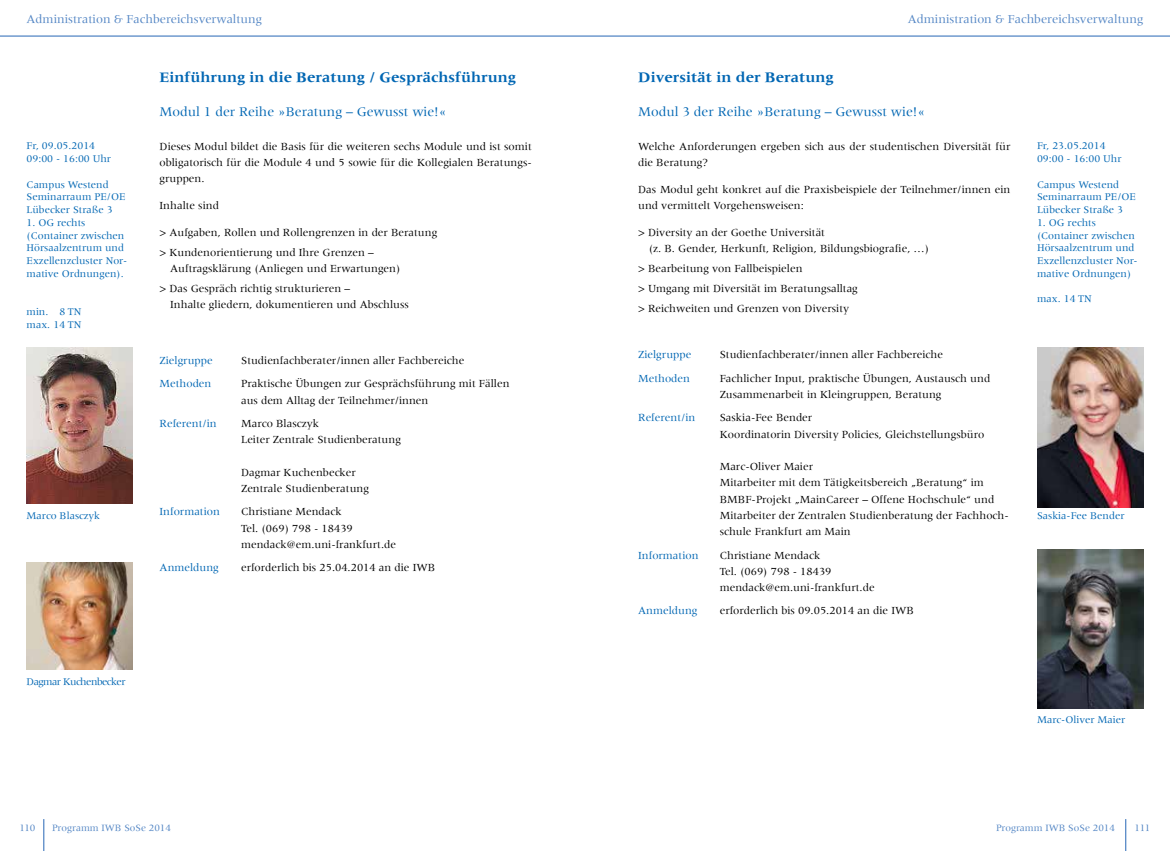
<style>
.page{position:relative;width:1170px;height:851px;background:#fff}
.page>*{position:absolute;margin:0;border:0;box-sizing:border-box;transform-origin:0 0}
.t1{font:700 15px "Meridien";color:#0066b3}
.t2{font:13.75px "Meridien";color:#0066b3}
.t3{font:12.5px "Meridien";color:#5285c4}
.t4{font:11.25px/16.2px "Meridien";color:#000}
.t5{font:11.25px "Meridien";color:#0066b3}
.t6{font:10.62px/12.8px "Meridien";color:#0066b3}
.t7{font:10.62px "Meridien";letter-spacing:-.05em;color:#0066b3}
.t8{font:10px "Meridien";color:#5285c4}
</style>
<div class="page">
<hr style="left:0;top:35px;width:585px;height:2px;background:#5285c4">
<hr style="left:585px;top:35px;width:584px;height:2px;background:#5285c4">
<hr style="left:43px;top:819px;width:1px;height:31px;background:#5285c4">
<hr style="left:1124px;top:819px;width:2px;height:31px;background:#5285c4">
<img style="left:27px;top:347px;width:106px;height:156px">
<img style="left:27px;top:563px;width:106px;height:106px">
<img style="left:1037px;top:549px;width:106px;height:159px">
<img style="left:1037px;top:347px;width:106px;height:160px">
<p class="t3" style="left:27px;top:12px;width:237px">Administration &amp; Fachbereichsverwaltung</p>
<p class="t3" style="left:907px;top:12px;width:237px">Administration &amp; Fachbereichsverwaltung</p>
<p class="t6" style="left:27px;top:139px;width:86px">Fr, 09.05.2014<br>09:00 - 16:00 Uhr</p>
<p class="t6" style="left:27px;top:178px;width:100px">Campus Westend<br>Seminarraum PE/OE<br>Lübecker Straße 3</p>
<p class="t6" style="left:27px;top:216px;width:102px">1. OG rechts (Container zwischen<br>Hörsaalzentrum und<br>Exzellenzcluster Nor&shy;mative Ordnungen).</p>
<p class="t6" style="left:27px;top:305px;width:56px">min. 8 TN max. 14 TN</p>
<p class="t6" style="left:27px;top:509px;width:75px">Marco Blasczyk</p>
<h1 class="t1" style="left:159px;top:68px;width:358px">Einführung in die Beratung / Gesprächsführung</h1>
<p class="t2" style="left:159px;top:104px;width:288px">Modul 1 der Reihe »Beratung – Gewusst wie!«</p>
<p class="t4" style="left:159px;top:138px;width:374px;text-align:justify">Dieses Modul bildet die Basis für die weiteren sechs Module und ist somit obligatorisch für die Module 4 und 5 sowie für die Kollegialen Beratungs&shy;gruppen.</p>
<p class="t4" style="left:159px;top:197px;width:61px">Inhalte sind</p>
<p class="t4" style="left:159px;top:222px;width:279px;line-height:19.8px">&gt; Aufgaben, Rollen und Rollengrenzen in der Beratung &gt; Kundenorientierung und Ihre Grenzen –</p>
<p class="t4" style="left:159px;top:258px;width:242px;line-height:19.8px;text-indent:11px">Auftragsklärung (Anliegen und Erwartungen) &gt; Das Gespräch richtig strukturieren –</p>
<p class="t4" style="left:170px;top:296px;width:240px">Inhalte gliedern, dokumentieren und Abschluss</p>
<p class="t5" style="left:159px;top:354px;width:55px">Zielgruppe</p>
<p class="t4" style="left:241px;top:352px;width:225px">Studienfachberater/innen aller Fachbereiche</p>
<p class="t5" style="left:159px;top:377px;width:53px">Methoden</p>
<p class="t4" style="left:241px;top:375px;width:270px">Praktische Übungen zur Gesprächsführung mit Fällen aus dem Alltag der Teilnehmer/innen</p>
<p class="t5" style="left:159px;top:417px;width:59px">Referent/in</p>
<p class="t4" style="left:241px;top:415px;width:161px">Marco Blasczyk<br>Leiter Zentrale Studienberatung</p>
<p class="t4" style="left:241px;top:464px;width:129px">Dagmar Kuchenbecker<br>Zentrale Studienberatung</p>
<p class="t5" style="left:159px;top:505px;width:62px">Information</p>
<p class="t4" style="left:241px;top:503px;width:156px">Christiane Mendack<br>Tel. (069) 798 - 18439 mendack@em.uni-frankfurt.de</p>
<p class="t5" style="left:159px;top:561px;width:61px">Anmeldung</p>
<p class="t4" style="left:241px;top:559px;width:196px">erforderlich bis 25.04.2014 an die IWB</p>
<p class="t7" style="left:27px;top:675px;width:100px">Dagmar Kuchenbecker</p>
<h1 class="t1" style="left:638px;top:68px;width:197px">Diversität in der Beratung</h1>
<p class="t2" style="left:638px;top:104px;width:288px">Modul 3 der Reihe »Beratung – Gewusst wie!«</p>
<p class="t4" style="left:638px;top:138px;width:374px">Welche Anforderungen ergeben sich aus der studentischen Diversität für die Beratung?</p>
<p class="t4" style="left:638px;top:181px;width:374px">Das Modul geht konkret auf die Praxisbeispiele der Teilnehmer/innen ein und vermittelt Vorgehensweisen:</p>
<p class="t4" style="left:648px;top:224px;width:282px;text-indent:-11px">&gt; Diversity an der Goethe Universität<br>(z. B. Gender, Herkunft, Religion, Bildungsbiografie, …)</p>
<p class="t4" style="left:638px;top:258px;width:221px;line-height:19.8px">&gt; Bearbeitung von Fallbeispielen<br>&gt; Umgang mit Diversität im Beratungsalltag &gt; Reichweiten und Grenzen von Diversity</p>
<p class="t5" style="left:638px;top:348px;width:55px">Zielgruppe</p>
<p class="t4" style="left:719px;top:346px;width:225px">Studienfachberater/innen aller Fachbereiche</p>
<p class="t5" style="left:638px;top:372px;width:53px">Methoden</p>
<p class="t4" style="left:719px;top:370px;width:272px">Fachlicher Input, praktische Übungen, Austausch und<br>Zusammenarbeit in Kleingruppen, Beratung</p>
<p class="t5" style="left:638px;top:411px;width:59px">Referent/in</p>
<p class="t4" style="left:719px;top:409px;width:266px">Saskia-Fee Bender<br>Koordinatorin Diversity Policies, Gleichstellungsbüro</p>
<p class="t4" style="left:719px;top:458px;width:290px">Marc-Oliver Maier<br>Mitarbeiter mit dem Tätigkeitsbereich „Beratung“ im BMBF-Projekt „MainCareer – Offene Hochschule“ und Mitarbeiter der Zentralen Studienberatung der Fachhoch&shy;schule Frankfurt am Main</p>
<p class="t5" style="left:638px;top:548px;width:62px">Information</p>
<p class="t4" style="left:719px;top:546px;width:156px">Christiane Mendack<br>Tel. (069) 798 - 18439 mendack@em.uni-frankfurt.de</p>
<p class="t5" style="left:638px;top:604px;width:61px">Anmeldung</p>
<p class="t4" style="left:719px;top:602px;width:196px">erforderlich bis 09.05.2014 an die IWB</p>
<p class="t6" style="left:1036px;top:139px;width:86px">Fr, 23.05.2014<br>09:00 - 16:00 Uhr</p>
<p class="t6" style="left:1036px;top:178px;width:100px">Campus Westend<br>Seminarraum PE/OE<br>Lübecker Straße 3</p>
<p class="t6" style="left:1036px;top:216px;width:102px">1. OG rechts (Container zwischen<br>Hörsaalzentrum und<br>Exzellenzcluster Nor&shy;mative Ordnungen)</p>
<p class="t6" style="left:1036px;top:292px;width:56px">max. 14 TN</p>
<p class="t6" style="left:1036px;top:509px;width:89px">Saskia-Fee Bender</p>
<p class="t6" style="left:1036px;top:713px;width:90px">Marc-Oliver Maier</p>
<p class="t8" style="left:19px;top:821px;width:17px">110</p>
<p class="t8" style="left:52px;top:821px;width:120px">Programm IWB SoSe 2014</p>
<p class="t8" style="left:995px;top:821px;width:120px">Programm IWB SoSe 2014</p>
<p class="t8" style="left:1134px;top:821px;width:17px">111</p>
</div>
